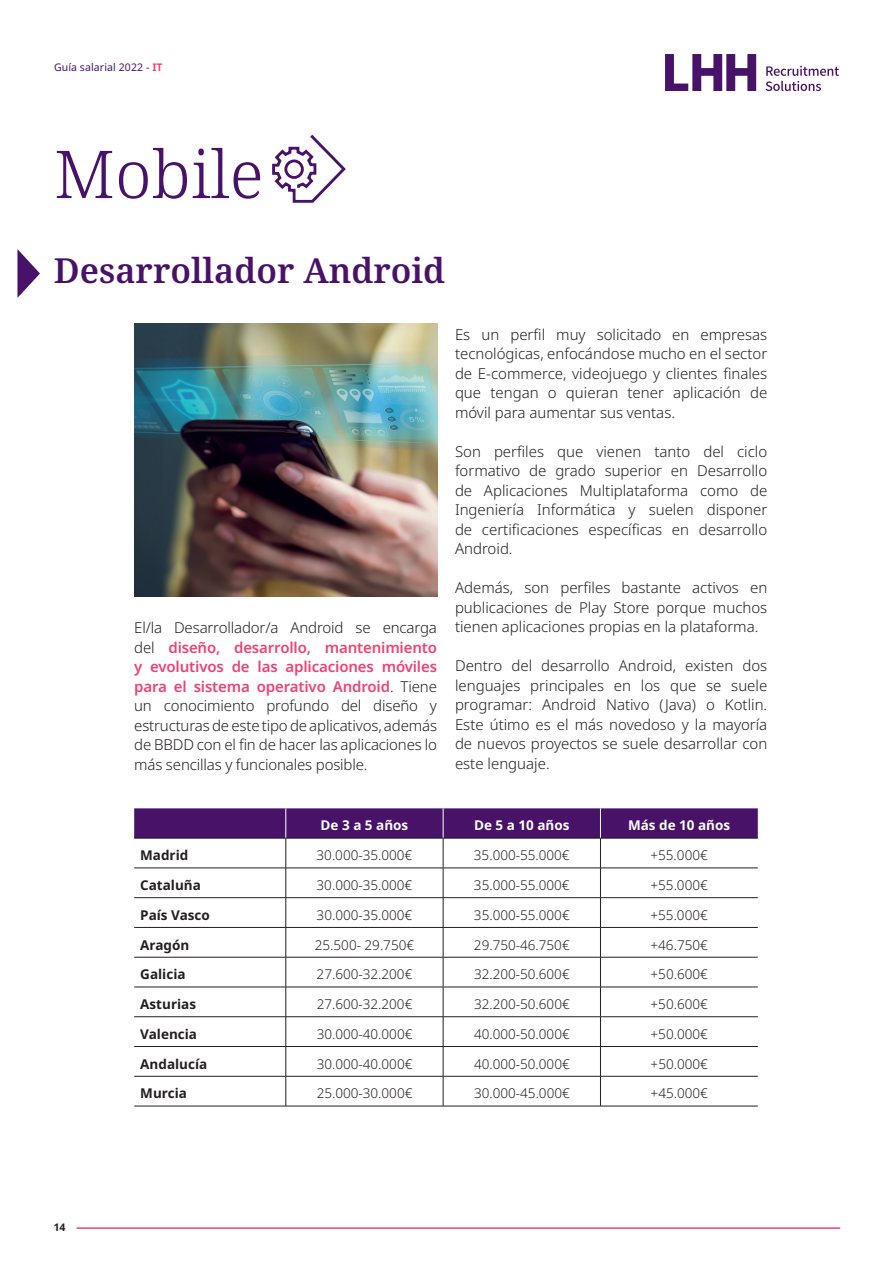
<style>
.page{position:relative;width:893px;height:1263px;background:#fff}
.page>*{position:absolute;margin:0;border:0;box-sizing:border-box;transform-origin:0 0}
.t1{font:300 66px "Noto Serif";color:#471268}
.t2{font:600 34.5px "Noto Serif";color:#471268}
.t3{font:300 15px/19.5px "Noto Sans";color:#231f20;text-align:justify}
.t4{font:300 13.5px "Noto Sans";color:#231f20}
.t5{font:700 13.5px "Noto Sans";color:#231f20}
.t6{font:700 13.5px "Noto Sans";color:#fff}
.t7{font:10.5px "Noto Sans";letter-spacing:.01em;color:#471268}
.t8{font:700 10.5px "Noto Sans";color:#231f20}
.s1{font-weight:700;color:#ef4275}
.s2{font-weight:600;color:#ef4275}
</style>
<div class="page">
<hr style="left:77px;top:1227px;width:763px;height:2px;background:#ef4275">
<svg style="left:665px;top:54px;width:91px;height:37px"></svg>
<svg style="left:766px;top:66px;width:73px;height:25px"></svg>
<svg style="left:17px;top:249px;width:23px;height:49px"></svg>
<svg style="left:134px;top:808px;width:624px;height:30px;background:#491569"></svg>
<hr style="left:286px;top:808px;width:1px;height:30px;background:#fff">
<hr style="left:443px;top:808px;width:1px;height:30px;background:#fff">
<hr style="left:600px;top:808px;width:1px;height:30px;background:#fff">
<hr style="left:134px;top:838px;width:152px;height:1px;background:#231f20">
<hr style="left:286px;top:838px;width:157px;height:1px;background:#231f20">
<hr style="left:286px;top:838px;width:1px;height:30px;background:#231f20">
<hr style="left:443px;top:838px;width:157px;height:1px;background:#231f20">
<hr style="left:443px;top:838px;width:1px;height:30px;background:#231f20">
<hr style="left:600px;top:838px;width:158px;height:1px;background:#231f20">
<hr style="left:600px;top:838px;width:1px;height:30px;background:#231f20">
<hr style="left:134px;top:868px;width:152px;height:1px;background:#231f20">
<hr style="left:286px;top:868px;width:157px;height:1px;background:#231f20">
<hr style="left:443px;top:868px;width:157px;height:1px;background:#231f20">
<hr style="left:600px;top:868px;width:158px;height:1px;background:#231f20">
<hr style="left:134px;top:897px;width:152px;height:1px;background:#231f20">
<hr style="left:286px;top:897px;width:157px;height:1px;background:#231f20">
<hr style="left:443px;top:897px;width:157px;height:1px;background:#231f20">
<hr style="left:600px;top:897px;width:158px;height:1px;background:#231f20">
<hr style="left:134px;top:927px;width:152px;height:1px;background:#231f20">
<hr style="left:286px;top:927px;width:157px;height:1px;background:#231f20">
<svg style="left:286px;top:868px;width:1px;height:89px"></svg>
<hr style="left:443px;top:927px;width:157px;height:1px;background:#231f20">
<svg style="left:443px;top:868px;width:1px;height:89px"></svg>
<hr style="left:600px;top:927px;width:158px;height:1px;background:#231f20">
<svg style="left:600px;top:868px;width:1px;height:89px"></svg>
<hr style="left:134px;top:957px;width:152px;height:1px;background:#231f20">
<hr style="left:286px;top:957px;width:157px;height:1px;background:#231f20">
<hr style="left:286px;top:957px;width:1px;height:30px;background:#231f20">
<hr style="left:443px;top:957px;width:157px;height:1px;background:#231f20">
<hr style="left:443px;top:957px;width:1px;height:30px;background:#231f20">
<hr style="left:600px;top:957px;width:158px;height:1px;background:#231f20">
<hr style="left:600px;top:957px;width:1px;height:30px;background:#231f20">
<hr style="left:134px;top:987px;width:152px;height:1px;background:#231f20">
<hr style="left:286px;top:987px;width:157px;height:1px;background:#231f20">
<hr style="left:443px;top:987px;width:157px;height:1px;background:#231f20">
<hr style="left:600px;top:987px;width:158px;height:1px;background:#231f20">
<hr style="left:134px;top:1016px;width:152px;height:1px;background:#231f20">
<hr style="left:286px;top:1016px;width:157px;height:1px;background:#231f20">
<hr style="left:443px;top:1016px;width:157px;height:1px;background:#231f20">
<hr style="left:600px;top:1016px;width:158px;height:1px;background:#231f20">
<hr style="left:134px;top:1046px;width:152px;height:1px;background:#231f20">
<hr style="left:286px;top:1046px;width:157px;height:1px;background:#231f20">
<svg style="left:286px;top:987px;width:1px;height:89px"></svg>
<hr style="left:443px;top:1046px;width:157px;height:1px;background:#231f20">
<svg style="left:443px;top:987px;width:1px;height:89px"></svg>
<hr style="left:600px;top:1046px;width:158px;height:1px;background:#231f20">
<svg style="left:600px;top:987px;width:1px;height:89px"></svg>
<hr style="left:134px;top:1076px;width:152px;height:1px;background:#231f20">
<hr style="left:286px;top:1076px;width:157px;height:1px;background:#231f20">
<hr style="left:286px;top:1076px;width:1px;height:30px;background:#231f20">
<hr style="left:443px;top:1076px;width:157px;height:1px;background:#231f20">
<hr style="left:443px;top:1076px;width:1px;height:30px;background:#231f20">
<hr style="left:600px;top:1076px;width:158px;height:1px;background:#231f20">
<hr style="left:600px;top:1076px;width:1px;height:30px;background:#231f20">
<hr style="left:134px;top:1106px;width:152px;height:1px;background:#231f20">
<hr style="left:286px;top:1106px;width:157px;height:1px;background:#231f20">
<hr style="left:443px;top:1106px;width:157px;height:1px;background:#231f20">
<hr style="left:600px;top:1106px;width:158px;height:1px;background:#231f20">
<svg style="left:272px;top:134px;width:74px;height:69px"></svg>
<div style="left:284px;top:160px;width:20px;height:19px;border:3px solid #471268;border-radius:50%"></div>
<img style="left:134px;top:324px;width:303px;height:273px">
<p class="t7" style="left:54px;top:61px;width:110px">Guía salarial 2022 - <span class="s1">IT</span></p>
<h1 class="t1" style="left:54px;top:130px;width:211px">Mobile</h1>
<h2 class="t2" style="left:54px;top:246px;width:393px">Desarrollador Android</h2>
<p class="t3" style="left:134px;top:618px;width:304px">El/la Desarrollador/a Android se encarga del <span class="s2">diseño, desarrollo, mantenimiento y evolutivos de las aplicaciones móviles para el sistema operativo Android</span>. Tiene un conocimiento profundo del diseño y estructuras de este tipo de aplicativos, además de BBDD con el fin de hacer las aplicaciones lo más sencillas y funcionales posible.</p>
<p class="t3" style="left:455px;top:325px;width:314px">Es un perfil muy solicitado en empresas tecnológicas, enfocándose mucho en el sector de E-commerce, videojuego y clientes finales que tengan o quieran tener aplicación de móvil para aumentar sus ventas.</p>
<p class="t3" style="left:455px;top:442px;width:314px">Son perfiles que vienen tanto del ciclo formativo de grado superior en Desarrollo de Aplicaciones Multiplataforma como de Ingeniería Informática y suelen disponer de certificaciones específicas en desarrollo Android.</p>
<p class="t3" style="left:455px;top:578px;width:314px">Además, son perfiles bastante activos en publicaciones de Play Store porque muchos tienen aplicaciones propias en la plataforma.</p>
<p class="t3" style="left:455px;top:656px;width:314px">Dentro del desarrollo Android, existen dos lenguajes principales en los que se suele programar: Android Nativo (Java) o Kotlin.<br>Este útimo es el más novedoso y la mayoría de nuevos proyectos se suele desarrollar con este lenguaje.</p>
<p class="t6" style="left:321px;top:818px;width:89px">De 3 a 5 años</p>
<p class="t6" style="left:474px;top:818px;width:97px">De 5 a 10 años</p>
<p class="t6" style="left:628px;top:818px;width:104px">Más de 10 años</p>
<p class="t8" style="left:54px;top:1221px;width:13px">14</p>
<p class="t5" style="left:140px;top:848px;width:50px">Madrid</p>
<p class="t4" style="left:317px;top:848px;width:97px">30.000-35.000€</p>
<p class="t4" style="left:474px;top:848px;width:97px">35.000-55.000€</p>
<p class="t4" style="left:650px;top:848px;width:59px">+55.000€</p>
<p class="t5" style="left:140px;top:877px;width:62px">Cataluña</p>
<p class="t4" style="left:317px;top:877px;width:97px">30.000-35.000€</p>
<p class="t4" style="left:474px;top:877px;width:97px">35.000-55.000€</p>
<p class="t4" style="left:650px;top:877px;width:59px">+55.000€</p>
<p class="t5" style="left:140px;top:907px;width:71px">País Vasco</p>
<p class="t4" style="left:317px;top:907px;width:97px">30.000-35.000€</p>
<p class="t4" style="left:474px;top:907px;width:97px">35.000-55.000€</p>
<p class="t4" style="left:651px;top:907px;width:59px">+55.000€</p>
<p class="t5" style="left:140px;top:937px;width:51px">Aragón</p>
<p class="t4" style="left:315px;top:937px;width:101px">25.500- 29.750€</p>
<p class="t4" style="left:474px;top:937px;width:97px">29.750-46.750€</p>
<p class="t4" style="left:651px;top:937px;width:59px">+46.750€</p>
<p class="t5" style="left:140px;top:967px;width:47px">Galicia</p>
<p class="t4" style="left:317px;top:967px;width:97px">27.600-32.200€</p>
<p class="t4" style="left:474px;top:967px;width:97px">32.200-50.600€</p>
<p class="t4" style="left:651px;top:967px;width:59px">+50.600€</p>
<p class="t5" style="left:140px;top:996px;width:57px">Asturias</p>
<p class="t4" style="left:317px;top:996px;width:97px">27.600-32.200€</p>
<p class="t4" style="left:474px;top:996px;width:97px">32.200-50.600€</p>
<p class="t4" style="left:651px;top:996px;width:59px">+50.600€</p>
<p class="t5" style="left:140px;top:1026px;width:58px">Valencia</p>
<p class="t4" style="left:317px;top:1026px;width:97px">30.000-40.000€</p>
<p class="t4" style="left:474px;top:1026px;width:97px">40.000-50.000€</p>
<p class="t4" style="left:651px;top:1026px;width:59px">+50.000€</p>
<p class="t5" style="left:140px;top:1056px;width:69px">Andalucía</p>
<p class="t4" style="left:317px;top:1056px;width:97px">30.000-40.000€</p>
<p class="t4" style="left:474px;top:1056px;width:97px">40.000-50.000€</p>
<p class="t4" style="left:651px;top:1056px;width:59px">+50.000€</p>
<p class="t5" style="left:140px;top:1086px;width:48px">Murcia</p>
<p class="t4" style="left:317px;top:1086px;width:97px">25.000-30.000€</p>
<p class="t4" style="left:474px;top:1086px;width:97px">30.000-45.000€</p>
<p class="t4" style="left:651px;top:1086px;width:59px">+45.000€</p>
</div>
